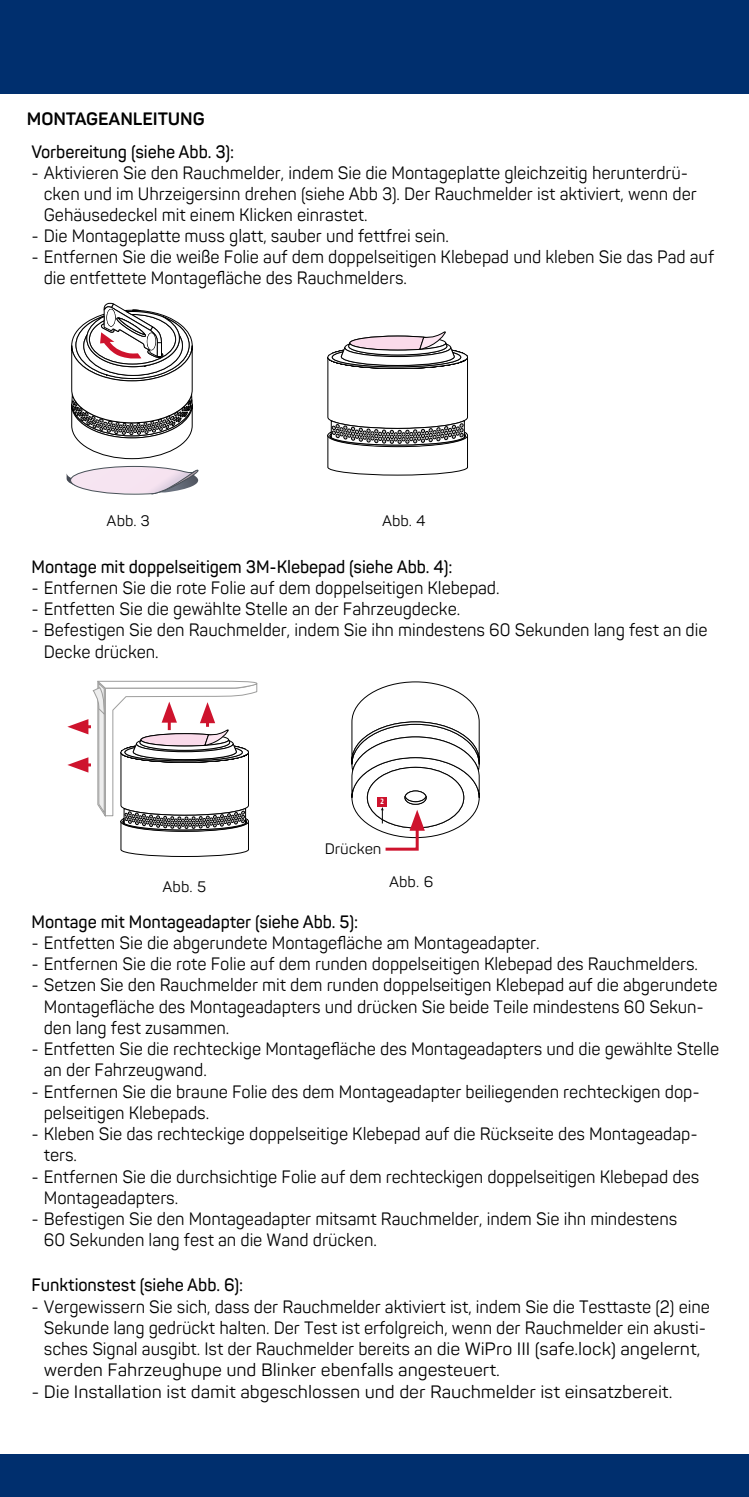
<style>
.page{position:relative;width:749px;height:1497px;background:#fff}
.page>*{position:absolute;margin:0;border:0;box-sizing:border-box;transform-origin:0 0}
.t1{font:17.7px/21.3px "Panton";letter-spacing:-.005em;color:#000;scale:.93 1}
.t2{font:600 17.7px "Panton";letter-spacing:-.005em;color:#000;scale:.93 1}
.t3{font:17.7px "Panton";letter-spacing:-.005em;color:#000}
.t4{font:700 17.7px "Panton";letter-spacing:-.005em;color:#000}
.t5{font:15px "Panton";color:#000}
.t6{font:700 condensed 8.4px "Myriad Pro";color:#fff}
</style>
<div class="page">
<div style="left:0;top:0;width:748px;height:94px;background:#002f6e"></div>
<div style="left:0;top:1454px;width:748px;height:43px;background:#002f6e"></div>
<svg style="left:327px;top:331px;width:140px;height:144px"></svg>
<svg style="left:351px;top:681px;width:128px;height:170px"></svg>
<svg style="left:67px;top:680px;width:190px;height:177px"></svg>
<svg style="left:67px;top:466px;width:132px;height:28px"></svg>
<svg style="left:71px;top:302px;width:122px;height:157px"></svg>
<p class="t4" style="left:27px;top:108px;width:179px">MONTAGEANLEITUNG</p>
<p class="t2" style="left:31px;top:141px;width:219px">Vorbereitung (siehe Abb. 3):</p>
<p class="t1" style="left:44px;top:162px;width:703px;text-indent:-12px">- Aktivieren Sie den Rauchmelder, indem Sie die Montageplatte gleichzeitig herunterdrü&shy;cken und im Uhrzeigersinn drehen (siehe Abb 3). Der Rauchmelder ist aktiviert, wenn der<br>Gehäusedeckel mit einem Klicken einrastet.</p>
<p class="t1" style="left:31px;top:225px;width:450px">- Die Montageplatte muss glatt, sauber und fettfrei sein.</p>
<p class="t1" style="left:44px;top:246px;width:722px;text-indent:-12px">- Entfernen Sie die weiße Folie auf dem doppelseitigen Klebepad und kleben Sie das Pad auf die entfettete Montagefläche des Rauchmelders.</p>
<p class="t5" style="left:107px;top:511px;width:45px">Abb. 3</p>
<p class="t5" style="left:382px;top:511px;width:45px">Abb. 4</p>
<p class="t2" style="left:31px;top:555px;width:454px">Montage mit doppelseitigem 3M-Klebepad (siehe Abb. 4):</p>
<p class="t1" style="left:31px;top:577px;width:504px">- Entfernen Sie die rote Folie auf dem doppelseitigen Klebepad.</p>
<p class="t1" style="left:31px;top:598px;width:462px">- Entfetten Sie die gewählte Stelle an der Fahrzeugdecke.</p>
<p class="t1" style="left:44px;top:619px;width:715px;text-indent:-12px">- Befestigen Sie den Rauchmelder, indem Sie ihn mindestens 60 Sekunden lang fest an die<br>Decke drücken.</p>
<p class="t6" style="left:380px;top:796px;width:5px">2</p>
<p class="t5" style="left:162px;top:878px;width:45px">Abb. 5</p>
<p class="t5" style="left:324px;top:839px;width:58px">Drücken</p>
<p class="t5" style="left:389px;top:872px;width:46px">Abb. 6</p>
<p class="t2" style="left:31px;top:910px;width:353px">Montage mit Montageadapter (siehe Abb. 5):</p>
<p class="t1" style="left:31px;top:932px;width:547px">- Entfetten Sie die abgerundete Montagefläche am Montageadapter.</p>
<p class="t1" style="left:31px;top:953px;width:718px">- Entfernen Sie die rote Folie auf dem runden doppelseitigen Klebepad des Rauchmelders.</p>
<p class="t1" style="left:44px;top:974px;width:725px;text-indent:-12px">- Setzen Sie den Rauchmelder mit dem runden doppelseitigen Klebepad auf die abgerundete<br>Montagefläche des Montageadapters und drücken Sie beide Teile mindestens 60 Sekun&shy;den lang fest zusammen.</p>
<p class="t1" style="left:44px;top:1038px;width:727px;text-indent:-12px">- Entfetten Sie die rechteckige Montagefläche des Montageadapters und die gewählte Stelle an der Fahrzeugwand.</p>
<p class="t1" style="left:44px;top:1080px;width:706px;text-indent:-12px">- Entfernen Sie die braune Folie des dem Montageadapter beiliegenden rechteckigen dop&shy;pelseitigen Klebepads.</p>
<p class="t1" style="left:44px;top:1123px;width:704px;text-indent:-12px">- Kleben Sie das rechteckige doppelseitige Klebepad auf die Rückseite des Montageadap&shy;ters.</p>
<p class="t1" style="left:44px;top:1165px;width:706px;text-indent:-12px">- Entfernen Sie die durchsichtige Folie auf dem rechteckigen doppelseitigen Klebepad des<br>Montageadapters.</p>
<p class="t1" style="left:44px;top:1208px;width:682px;text-indent:-12px">- Befestigen Sie den Montageadapter mitsamt Rauchmelder, indem Sie ihn mindestens<br>60 Sekunden lang fest an die Wand drücken.</p>
<p class="t2" style="left:31px;top:1274px;width:229px">Funktionstest (siehe Abb. 6):</p>
<p class="t1" style="left:44px;top:1296px;width:717px;text-indent:-12px">- Vergewissern Sie sich, dass der Rauchmelder aktiviert ist, indem Sie die Testtaste (2) eine Sekunde lang gedrückt halten. Der Test ist erfolgreich, wenn der Rauchmelder ein akusti&shy;sches Signal ausgibt. Ist der Rauchmelder bereits an die WiPro III (safe.lock) angelernt, werden Fahrzeughupe und Blinker ebenfalls angesteuert.</p>
<p class="t3" style="left:31px;top:1380px;width:642px">- Die Installation ist damit abgeschlossen und der Rauchmelder ist einsatzbereit.</p>
</div>
